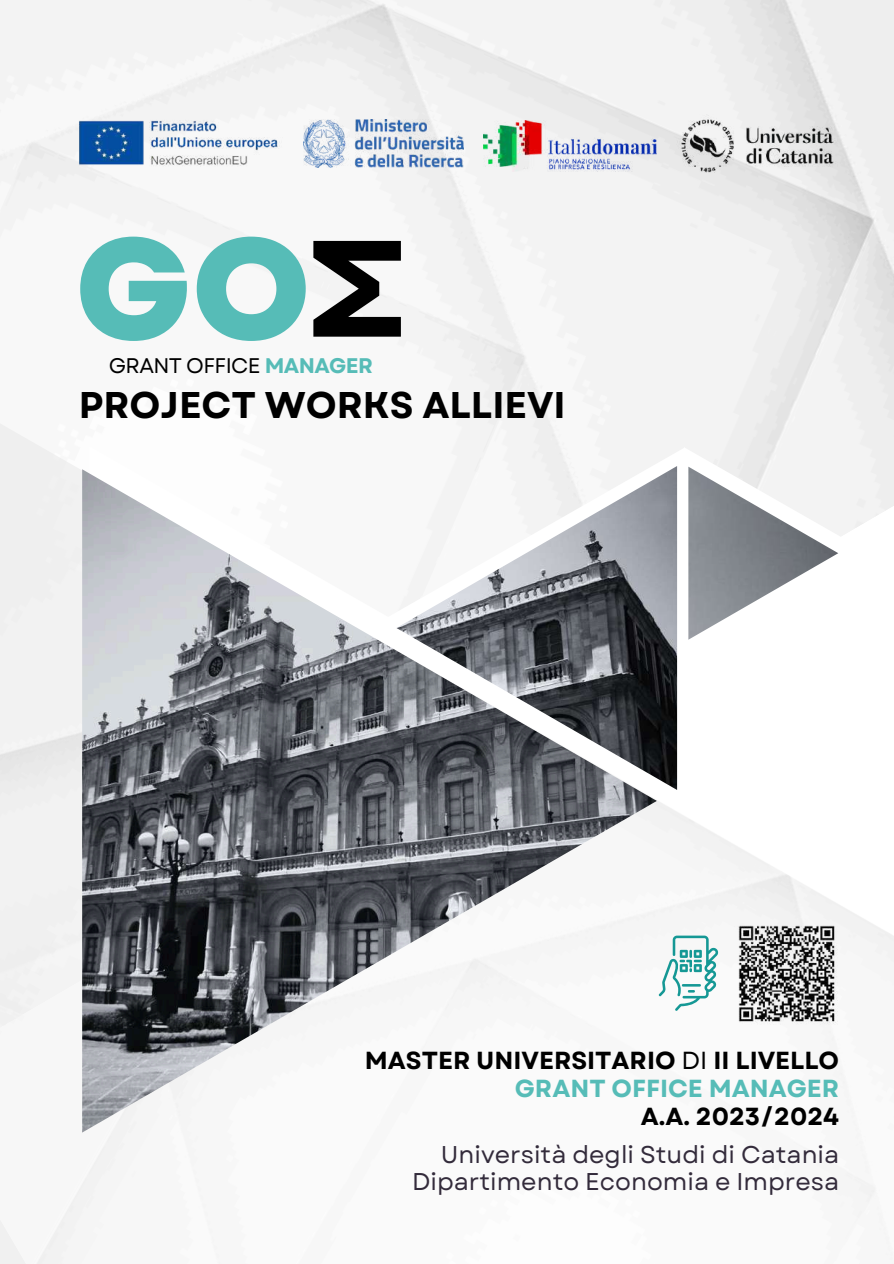
<style>
.page{position:relative;width:894px;height:1264px;background:#fff}
.page>*{position:absolute;margin:0;border:0;box-sizing:border-box;transform-origin:0 0}
.t1{font:800 142.8px "Garet";color:#56bcb7}
.t2{font:700 124.95px "Garet";color:#000}
.t3{font:700 37.2px "Garet";color:#000}
.t4{font:700 24.6px/28.2px "Garet";color:#000;text-align:right}
.t5{font:24.3px/26.7px "Garet";color:#332b3b;text-align:right}
.t6{font:21.15px "Garet";letter-spacing:-.03em;color:#000}
.s1{font-weight:700;color:#56bcb7}
.s2{font-weight:400}
.s3{color:#56bcb7}
</style>
<div class="page">
<img style="left:0;top:0;width:893px;height:406px">
<img style="left:0;top:406px;width:893px;height:857px">
<img style="left:82px;top:469px;width:574px;height:663px">
<svg style="left:375px;top:447px;width:310px;height:354px;fill:#f3f3f4"></svg>
<img style="left:396px;top:466px;width:281px;height:324px">
<svg style="left:684px;top:447px;width:164px;height:188px"></svg>
<img style="left:688px;top:466px;width:150px;height:173px">
<img style="left:676px;top:114px;width:163px;height:64px">
<img style="left:483px;top:120px;width:173px;height:51px">
<img style="left:79px;top:119px;width:215px;height:51px">
<img style="left:304px;top:119px;width:159px;height:49px">
<img style="left:733px;top:920px;width:106px;height:106px">
<svg style="left:658px;top:935px;width:59px;height:75px"></svg>
<h1 class="t1" style="left:75px;top:186px;width:237px">GO</h1>
<p class="t6" style="left:109px;top:350px;width:266px">GRANT OFFICE <span class="s1">MANAGER</span></p>
<h2 class="t2" style="left:267px;top:347px;width:118px;rotate:-90deg">M</h2>
<h3 class="t3" style="left:79px;top:378px;width:488px">PROJECT WORKS ALLIEVI</h3>
<p class="t4" style="left:365px;top:1046px;width:475px">MASTER UNIVERSITARIO <span class="s2">DI</span> II LIVELLO<br><span class="s3">GRANT OFFICE MANAGER</span></p>
<p class="t4" style="left:640px;top:1102px;width:200px">A.A. 2023/2024</p>
<p class="t5" style="left:412px;top:1141px;width:428px">Università degli Studi di Catania<br>Dipartimento Economia e Impresa</p>
</div>
